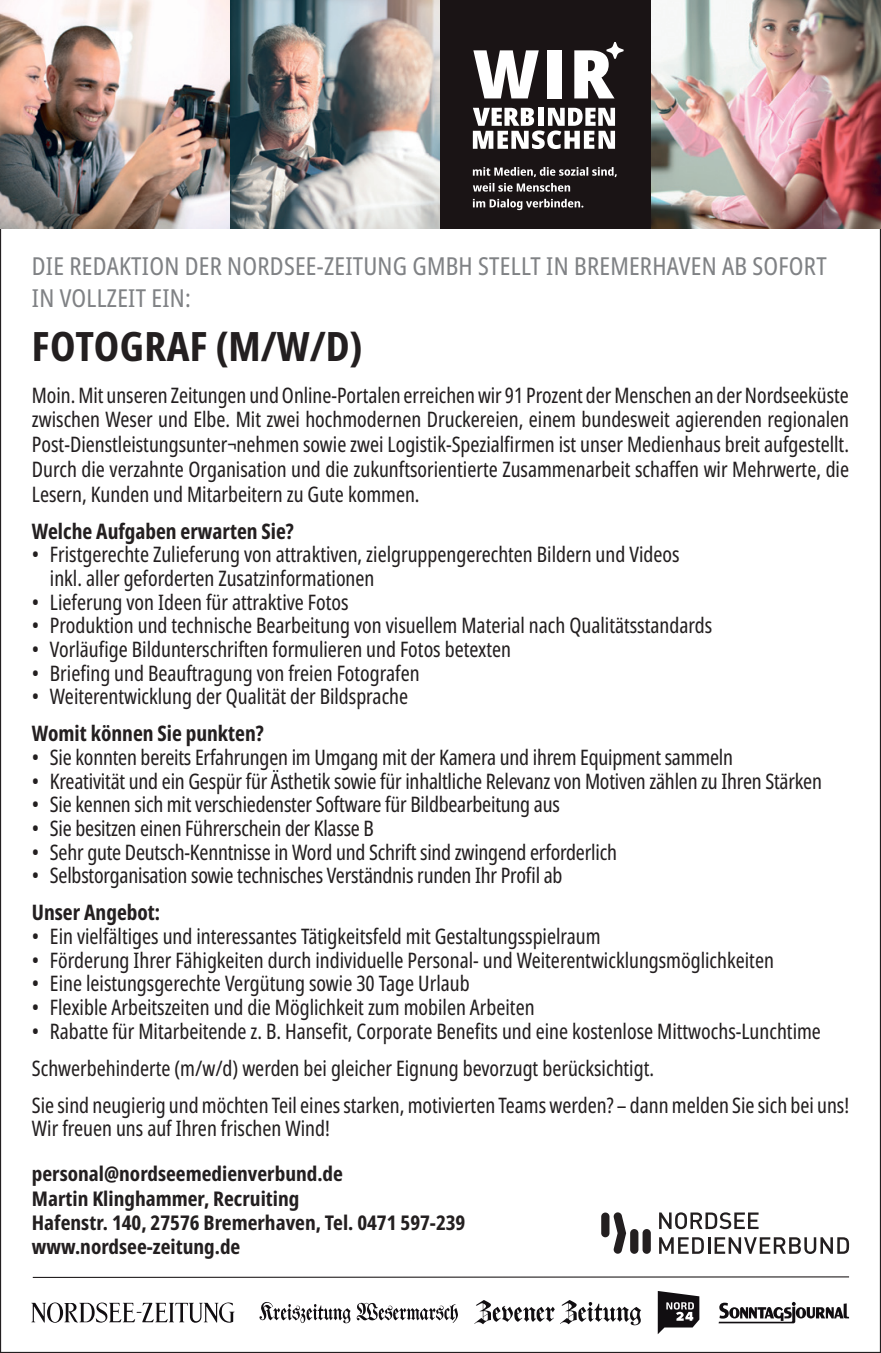
<style>
.page{position:relative;width:881px;height:1353px;background:#fff}
.page>*{position:absolute;margin:0;border:0;box-sizing:border-box;transform-origin:0 0}
.t1{font:700 condensed 40.5px "Noto Sans Display";letter-spacing:.01em;color:#231f20}
.t2{font:condensed 24.75px/31.5px "Noto Sans Display";letter-spacing:.01em;color:#808285}
.t3{font:condensed 21.38px/24.8px "Noto Sans Display";color:#231f20;scale:.95 1}
.t4{font:700 condensed 21.38px "Noto Sans Display";color:#231f20;scale:.95 1}
.t5{font:700 condensed 20.25px/24.3px "Noto Sans Display";color:#231f20}
</style>
<div class="page">
<img style="left:0;top:0;width:230px;height:228px">
<img style="left:230px;top:0;width:210px;height:228px">
<img style="left:650px;top:0;width:230px;height:228px">
<div style="left:440px;top:0;width:210px;height:228px;background:#1a1415"></div>
<svg style="left:472px;top:108px;width:142px;height:41px"></svg>
<svg style="left:473px;top:50px;width:65px;height:48px"></svg>
<svg style="left:574px;top:42px;width:49px;height:56px"></svg>
<div style="left:547px;top:50px;width:14px;height:48px;background:#fff"></div>
<div style="left:538px;top:108px;width:5px;height:18px;background:#fff"></div>
<svg style="left:472px;top:167px;width:144px;height:10px"></svg>
<svg style="left:473px;top:183px;width:97px;height:9px"></svg>
<svg style="left:472px;top:199px;width:111px;height:11px"></svg>
<svg style="left:718px;top:1301px;width:130px;height:22px"></svg>
<svg style="left:657px;top:1291px;width:42px;height:42px"></svg>
<svg style="left:31px;top:1302px;width:203px;height:20px"></svg>
<svg style="left:259px;top:1302px;width:199px;height:21px"></svg>
<svg style="left:474px;top:1300px;width:167px;height:25px"></svg>
<hr style="left:33px;top:1276px;width:815px;height:1px;background:#231f20">
<div style="left:601px;top:1212px;width:8px;height:25px;background:#231f20;border-radius:4px"></div>
<div style="left:630px;top:1228px;width:8px;height:25px;background:#231f20;border-radius:4px"></div>
<div style="left:642px;top:1228px;width:8px;height:25px;background:#231f20;border-radius:4px"></div>
<svg style="left:613px;top:1212px;width:13px;height:41px"></svg>
<svg style="left:659px;top:1212px;width:99px;height:16px"></svg>
<svg style="left:659px;top:1237px;width:44px;height:16px"></svg>
<hr style="left:707px;top:1236px;width:3px;height:17px;background:#231f20">
<svg style="left:714px;top:1237px;width:134px;height:16px"></svg>
<p class="t2" style="left:32px;top:251px;width:796px">DIE REDAKTION DER NORDSEE-ZEITUNG GMBH STELLT IN BREMERHAVEN AB SOFORT<br>IN VOLLZEIT EIN:</p>
<h1 class="t1" style="left:32px;top:317px;width:332px">FOTOGRAF (M/W/D)</h1>
<p class="t3" style="left:32px;top:383px;width:861px;text-align:justify">Moin. Mit unseren Zeitungen und Online-Portalen erreichen wir 91 Prozent der Menschen an der Nordseeküste zwischen Weser und Elbe. Mit zwei hochmodernen Druckereien, einem bundesweit agierenden regionalen Post-Dienstleistungsunter¬nehmen sowie zwei Logistik-Spezialfirmen ist unser Medienhaus breit aufgestellt.<br>Durch die verzahnte Organisation und die zukunftsorientierte Zusammenarbeit schaffen wir Mehrwerte, die Lesern, Kunden und Mitarbeitern zu Gute kommen.</p>
<p class="t4" style="left:32px;top:515px;width:277px">Welche Aufgaben erwarten Sie?</p>
<p class="t3" style="left:50px;top:543px;width:664px;line-height:23.6px;text-indent:-18px">• Fristgerechte Zulieferung von attraktiven, zielgruppengerechten Bildern und Videos inkl. aller geforderten Zusatzinformationen</p>
<p class="t3" style="left:32px;top:590px;width:335px">• Lieferung von Ideen für attraktive Fotos</p>
<p class="t3" style="left:32px;top:613px;width:717px">• Produktion und technische Bearbeitung von visuellem Material nach Qualitätsstandards</p>
<p class="t3" style="left:32px;top:637px;width:505px">• Vorläufige Bildunterschriften formulieren und Fotos betexten</p>
<p class="t3" style="left:32px;top:661px;width:409px">• Briefing und Beauftragung von freien Fotografen</p>
<p class="t3" style="left:32px;top:684px;width:397px">• Weiterentwicklung der Qualität der Bildsprache</p>
<p class="t4" style="left:32px;top:718px;width:245px">Womit können Sie punkten?</p>
<p class="t3" style="left:32px;top:745px;width:739px">• Sie konnten bereits Erfahrungen im Umgang mit der Kamera und ihrem Equipment sammeln</p>
<p class="t3" style="left:32px;top:769px;width:832px">• Kreativität und ein Gespür für Ästhetik sowie für inhaltliche Relevanz von Motiven zählen zu Ihren Stärken</p>
<p class="t3" style="left:32px;top:792px;width:557px">• Sie kennen sich mit verschiedenster Software für Bildbearbeitung aus</p>
<p class="t3" style="left:32px;top:816px;width:361px">• Sie besitzen einen Führerschein der Klasse B</p>
<p class="t3" style="left:32px;top:839px;width:617px">• Sehr gute Deutsch-Kenntnisse in Word und Schrift sind zwingend erforderlich</p>
<p class="t3" style="left:32px;top:863px;width:559px">• Selbstorganisation sowie technisches Verständnis runden Ihr Profil ab</p>
<p class="t4" style="left:32px;top:897px;width:136px">Unser Angebot:</p>
<p class="t3" style="left:32px;top:924px;width:600px">• Ein vielfältiges und interessantes Tätigkeitsfeld mit Gestaltungsspielraum</p>
<p class="t3" style="left:32px;top:947px;width:782px">• Förderung Ihrer Fähigkeiten durch individuelle Personal- und Weiterentwicklungsmöglichkeiten</p>
<p class="t3" style="left:32px;top:971px;width:462px">• Eine leistungsgerechte Vergütung sowie 30 Tage Urlaub</p>
<p class="t3" style="left:32px;top:995px;width:530px">• Flexible Arbeitszeiten und die Möglichkeit zum mobilen Arbeiten</p>
<p class="t3" style="left:32px;top:1012px;width:861px;line-height:37.1px">• Rabatte für Mitarbeitende z. B. Hansefit, Corporate Benefits und eine kostenlose Mittwochs-Lunchtime<br>Schwerbehinderte (m/w/d) werden bei gleicher Eignung bevorzugt berücksichtigt.<br>Sie sind neugierig und möchten Teil eines starken, motivierten Teams werden? – dann melden Sie sich bei uns!</p>
<p class="t3" style="left:32px;top:1116px;width:315px">Wir freuen uns auf Ihren frischen Wind!</p>
<p class="t5" style="left:32px;top:1161px;width:435px">personal@nordseemedienverbund.de<br>Martin Klinghammer, Recruiting<br>Hafenstr. 140, 27576 Bremerhaven, Tel. 0471 597-239 www.nordsee-zeitung.de</p>
</div>
